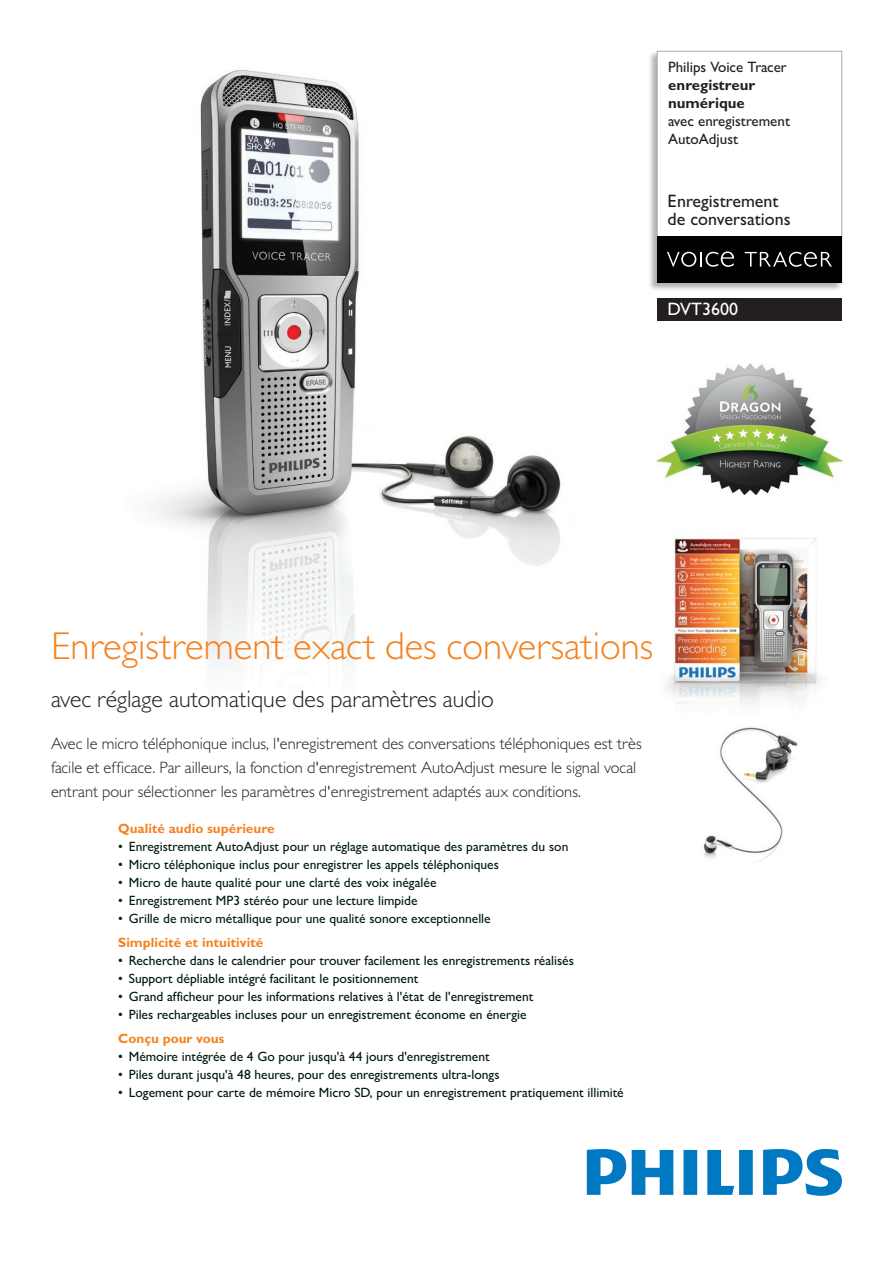
<style>
.page{position:relative;width:893px;height:1263px;background:#fff}
.page>*{position:absolute;margin:0;border:0;box-sizing:border-box;transform-origin:0 0}
.t1{font:300 39px "Gill Sans MT Pro";color:#f58220}
.t2{font:300 24px "Gill Sans MT Pro";color:#231f20}
.t3{font:500 18px/18px "Gill Sans MT Pro";color:#231f20}
.t4{font:500 18px "Gill Sans MT Pro";color:#fff}
.t5{font:300 16.5px/24px "Gill Sans MT Pro";color:#231f20}
.t6{font:500 15px/18px "Gill Sans MT Pro";color:#231f20}
.t7{font:700 15px/18px "Gill Sans MT Pro";color:#231f20}
.t8{font:500 13.5px "Gill Sans MT Pro";color:#00190a}
.t9{font:500 13.5px "Gill Sans MT Pro";color:#021e0c}
.t10{font:700 13.5px "Gill Sans MT Pro";color:#f58220}
</style>
<div class="page">
<img style="left:149px;top:69px;width:412px;height:598px">
<svg style="left:587px;top:1149px;width:255px;height:47px"></svg>
<div style="left:648px;top:51px;width:194px;height:240px;background:#231f20;opacity:.35"></div>
<div style="left:657px;top:51px;width:185px;height:231px;background:#fff"></div>
<div style="left:657px;top:51px;width:185px;height:231px;border:1px solid #a8a9ad"></div>
<div style="left:657px;top:236px;width:185px;height:46px;background:#000002"></div>
<svg style="left:667px;top:251px;width:67px;height:16px"></svg>
<svg style="left:745px;top:252px;width:87px;height:15px"></svg>
<div style="left:657px;top:298px;width:185px;height:23px;background:#231f20"></div>
<img style="left:665px;top:538px;width:157px;height:166px">
<img style="left:703px;top:727px;width:95px;height:136px">
<img style="left:657px;top:364px;width:185px;height:130px">
<p class="t6" style="left:668px;top:58px;width:120px">Philips Voice Tracer</p>
<p class="t7" style="left:668px;top:76px;width:89px">enregistreur numérique</p>
<p class="t6" style="left:668px;top:112px;width:124px">avec enregistrement<br>AutoAdjust</p>
<h3 class="t3" style="left:668px;top:192px;width:125px">Enregistrement de conversations</h3>
<h3 class="t4" style="left:668px;top:298px;width:72px">DVT3600</h3>
<h1 class="t1" style="left:51px;top:622px;width:604px">Enregistrement exact des conversations</h1>
<h2 class="t2" style="left:51px;top:684px;width:444px">avec réglage automatique des paramètres audio</h2>
<p class="t5" style="left:51px;top:731px;width:592px">Avec le micro téléphonique inclus, l'enregistrement des conversations téléphoniques est très facile et efficace. Par ailleurs, la fonction d'enregistrement AutoAdjust mesure le signal vocal entrant pour sélectionner les paramètres d'enregistrement adaptés aux conditions.</p>
<p class="t10" style="left:118px;top:820px;width:158px">Qualité audio supérieure</p>
<p class="t9" style="left:118px;top:838px;width:452px">• Enregistrement AutoAdjust pour un réglage automatique des paramètres du son</p>
<p class="t9" style="left:118px;top:856px;width:382px">• Micro téléphonique inclus pour enregistrer les appels téléphoniques</p>
<p class="t9" style="left:118px;top:874px;width:320px">• Micro de haute qualité pour une clarté des voix inégalée</p>
<p class="t9" style="left:118px;top:892px;width:301px">• Enregistrement MP3 stéréo pour une lecture limpide</p>
<p class="t9" style="left:118px;top:910px;width:374px">• Grille de micro métallique pour une qualité sonore exceptionnelle</p>
<p class="t10" style="left:118px;top:934px;width:147px">Simplicité et intuitivité</p>
<p class="t8" style="left:118px;top:952px;width:457px">• Recherche dans le calendrier pour trouver facilement les enregistrements réalisés</p>
<p class="t8" style="left:118px;top:970px;width:302px">• Support dépliable intégré facilitant le positionnement</p>
<p class="t8" style="left:118px;top:988px;width:417px">• Grand afficheur pour les informations relatives à l'état de l'enregistrement</p>
<p class="t8" style="left:118px;top:1006px;width:410px">• Piles rechargeables incluses pour un enregistrement économe en énergie</p>
<p class="t10" style="left:118px;top:1030px;width:108px">Conçu pour vous</p>
<p class="t8" style="left:118px;top:1048px;width:373px">• Mémoire intégrée de 4 Go pour jusqu'à 44 jours d'enregistrement</p>
<p class="t8" style="left:118px;top:1066px;width:383px">• Piles durant jusqu'à 48 heures, pour des enregistrements ultra-longs</p>
<p class="t8" style="left:118px;top:1084px;width:507px">• Logement pour carte de mémoire Micro SD, pour un enregistrement pratiquement illimité</p>
</div>
